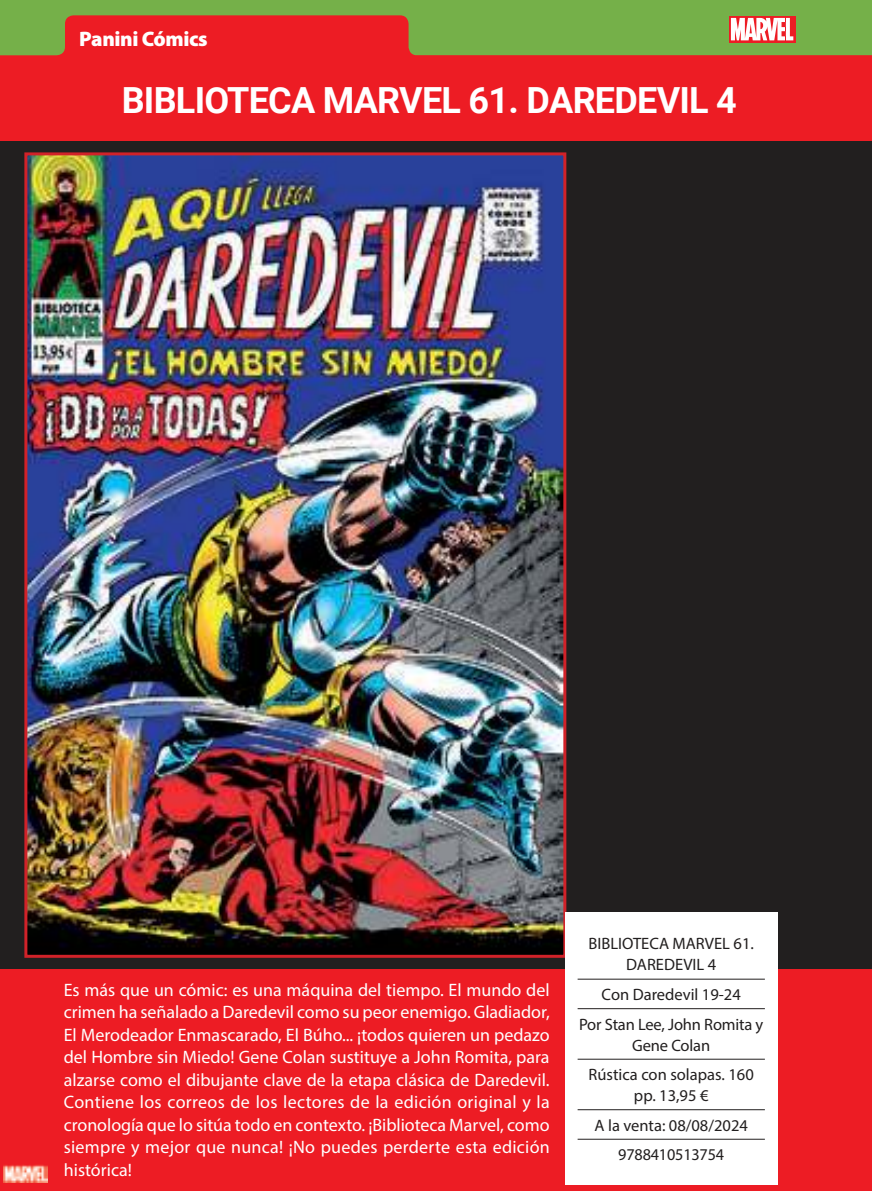
<style>
.page{position:relative;width:872px;height:1191px;background:#fff}
.page>*{position:absolute;margin:0;border:0;box-sizing:border-box;transform-origin:0 0}
.t1{font:700 36px "Roboto";letter-spacing:-.02em;color:#fff}
.t2{font:900 21px "Myriad Pro";letter-spacing:-.02em;color:#fff}
.t3{font:18px/22.5px "Myriad Pro";letter-spacing:.015em;color:#fff;text-align:justify}
.t4{font:16.5px/29.5px "Myriad Pro";color:#221f1f;text-align:center}
</style>
<div class="page">
<div style="left:0;top:125px;width:872px;height:1066px;background:#221f1f"></div>
<img style="left:28px;top:156px;width:534px;height:797px">
<div style="left:24px;top:152px;width:542px;height:805px;border:3px solid #d12229"></div>
<div style="left:0;top:3px;width:872px;height:138px;background:#ed1c24"></div>
<svg style="left:0;top:0;width:872px;height:56px;fill:#75b049"></svg>
<div style="left:0;top:969px;width:872px;height:222px;background:#ed1c24"></div>
<div style="left:565px;top:912px;width:212px;height:272px;background:#fff"></div>
<hr style="left:577px;top:979px;width:188px;height:1px;background:#221f1f">
<hr style="left:577px;top:1008px;width:188px;height:1px;background:#221f1f">
<hr style="left:577px;top:1059px;width:188px;height:1px;background:#221f1f">
<hr style="left:577px;top:1109px;width:188px;height:1px;background:#221f1f">
<hr style="left:577px;top:1139px;width:188px;height:1px;background:#221f1f">
<svg style="left:729px;top:16px;width:66px;height:27px"></svg>
<svg style="left:731px;top:18px;width:62px;height:22px"></svg>
<img style="left:4px;top:1165px;width:44px;height:17px">
<p class="t2" style="left:79px;top:31px;width:130px">Panini Cómics</p>
<h1 class="t1" style="left:122px;top:86px;width:617px">BIBLIOTECA MARVEL 61. DAREDEVIL 4</h1>
<p class="t3" style="left:64px;top:979px;width:487px">Es más que un cómic: es una máquina del tiempo. El mundo del crimen ha señalado a Daredevil como su peor enemigo. Gladiador, El Merodeador Enmascarado, El Búho... ¡todos quieren un pedazo del Hombre sin Miedo! Gene Colan sustituye a John Romita, para alzarse como el dibujante clave de la etapa clásica de Daredevil.<br>Contiene los correos de los lectores de la edición original y la cronología que lo sitúa todo en contexto. ¡Biblioteca Marvel, como siempre y mejor que nunca! ¡No puedes perderte esta edición histórica!</p>
<p class="t4" style="left:588px;top:934px;width:167px;line-height:21px">BIBLIOTECA MARVEL 61.<br>DAREDEVIL 4</p>
<p class="t4" style="left:579px;top:980px;width:186px">Con Daredevil 19-24<br>Por Stan Lee, John Romita y</p>
<p class="t4" style="left:588px;top:1030px;width:167px">Gene Colan<br>Rústica con solapas. 160</p>
<p class="t4" style="left:594px;top:1081px;width:155px">pp. 13,95 €<br>A la venta: 08/08/2024<br>9788410513754</p>
</div>
